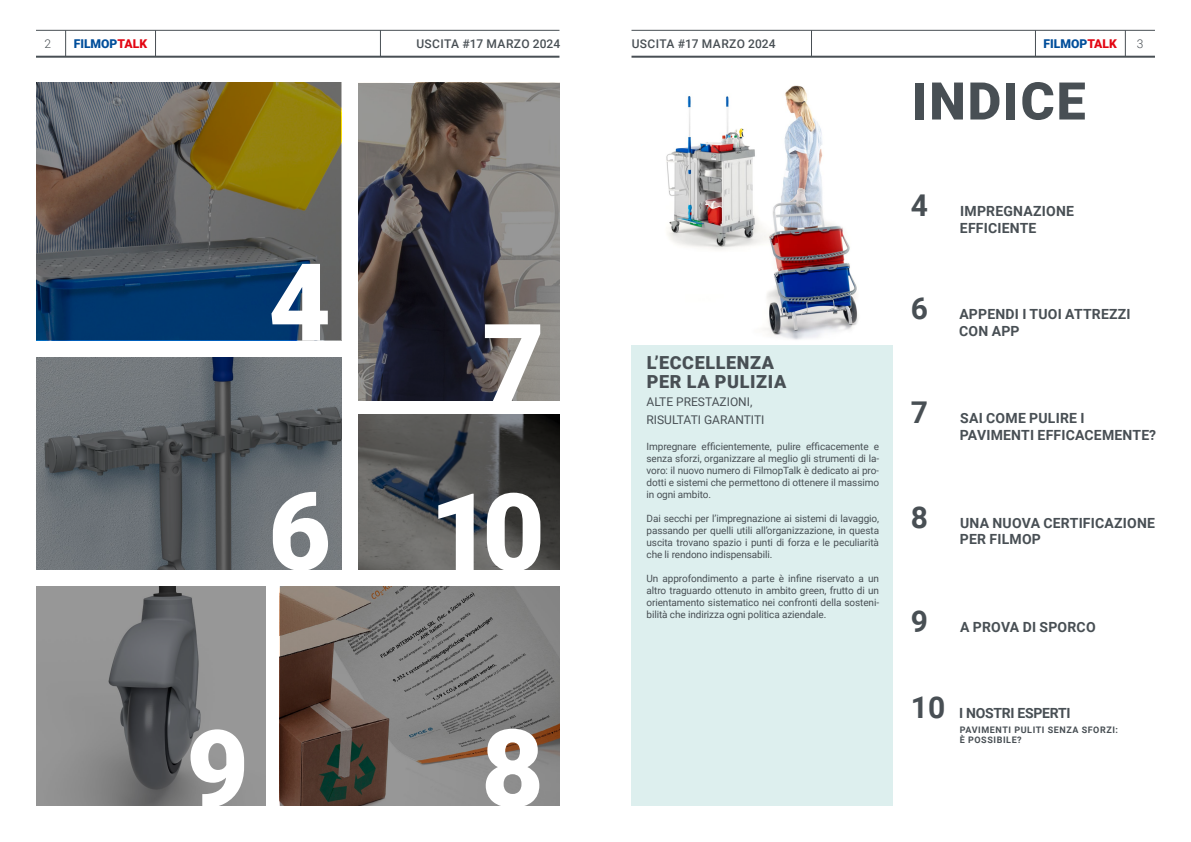
<style>
.page{position:relative;width:1191px;height:842px;background:#fff}
.page>*{position:absolute;margin:0;border:0;box-sizing:border-box;transform-origin:0 0}
.t1{font:900 108px/169.3px "Roboto";color:#fff;text-align:center}
.t2{font:900 52px "Roboto";letter-spacing:.035em;color:#484f54}
.t3{font:700 30px "Roboto";color:#484f54}
.t4{font:900 18px/19px "Roboto";letter-spacing:.035em;color:#484f54}
.t5{font:700 14px/16.8px "Roboto";letter-spacing:.015em;color:#484f54}
.t6{font:700 14px "Roboto";letter-spacing:-.02em;color:#484f54}
.t7{font:900 12.1px "Roboto";color:#004e9b}
.t8{font:500 12px "Roboto";letter-spacing:.025em;color:#484f54}
.t9{font:12px/18px "Roboto";color:#484f54}
.t10{font:300 12px "Roboto";color:#484f54}
.t11{font:10px/12px "Roboto";letter-spacing:-.01em;color:#484f54;text-align:justify}
.t12{font:700 9px/10px "Roboto";letter-spacing:.065em;color:#484f54}
.s1{color:#e30613}
</style>
<div class="page">
<div style="left:631px;top:309px;width:262px;height:497px;background:#ddefee"></div>
<img style="left:631px;top:85px;width:262px;height:259px">
<hr style="left:631px;top:56px;width:524px;height:2px;background:#484f54">
<hr style="left:36px;top:56px;width:523px;height:2px;background:#484f54">
<hr style="left:631px;top:30px;width:524px;height:1px;background:#484f54">
<hr style="left:36px;top:30px;width:523px;height:1px;background:#484f54">
<svg style="left:1035px;top:31px;width:1px;height:25px"></svg>
<svg style="left:811px;top:31px;width:1px;height:25px"></svg>
<svg style="left:155px;top:31px;width:1px;height:25px"></svg>
<svg style="left:380px;top:31px;width:1px;height:25px"></svg>
<svg style="left:1125px;top:30px;width:1px;height:26px"></svg>
<svg style="left:65px;top:30px;width:1px;height:26px"></svg>
<svg style="left:279px;top:587px;width:280px;height:219px;background:#78716c"></svg>
<svg style="left:358px;top:83px;width:201px;height:317px;background:#595658"></svg>
<svg style="left:358px;top:415px;width:201px;height:155px;background:#4e4f50"></svg>
<svg style="left:36px;top:83px;width:305px;height:257px;background:#525951"></svg>
<svg style="left:36px;top:357px;width:305px;height:213px;background:#63686d"></svg>
<svg style="left:36px;top:587px;width:229px;height:219px;background:#818182"></svg>
<p class="t10" style="left:45px;top:35px;width:8px">2</p>
<p class="t7" style="left:74px;top:35px;width:75px">FILMOP<span class="s1">TALK</span></p>
<p class="t8" style="left:416px;top:35px;width:145px">USCITA #17 MARZO 2024</p>
<p class="t8" style="left:631px;top:35px;width:145px">USCITA #17 MARZO 2024</p>
<p class="t7" style="left:1043px;top:35px;width:75px">FILMOP<span class="s1">TALK</span></p>
<p class="t10" style="left:1137px;top:35px;width:8px">3</p>
<h2 class="t2" style="left:911px;top:65px;width:175px">INDICE</h2>
<h1 class="t1" style="left:268px;top:184px;width:64px;line-height:229.1px;text-align:left">4<br>6</h1>
<h1 class="t1" style="left:186px;top:680px;width:64px">9</h1>
<h1 class="t1" style="left:429px;top:274px;width:117px">7<br>10</h1>
<h1 class="t1" style="left:481px;top:679px;width:64px">8</h1>
<h3 class="t4" style="left:647px;top:352px;width:141px">L’ECCELLENZA<br>PER LA PULIZIA</h3>
<p class="t9" style="left:646px;top:392px;width:119px">ALTE PRESTAZIONI,<br>RISULTATI GARANTITI</p>
<p class="t11" style="left:646px;top:440px;width:234px">Impregnare efficientemente, pulire efficacemente e senza sforzi, organizzare al meglio gli strumenti di la&shy;voro: il nuovo numero di FilmopTalk è dedicato ai pro&shy;dotti e sistemi che permettono di ottenere il massimo in ogni ambito.</p>
<p class="t11" style="left:646px;top:512px;width:234px">Dai secchi per l’impregnazione ai sistemi di lavaggio, passando per quelli utili all’organizzazione, in questa uscita trovano spazio i punti di forza e le peculiarità che li rendono indispensabili.</p>
<p class="t11" style="left:646px;top:572px;width:234px">Un approfondimento a parte è infine riservato a un altro traguardo ottenuto in ambito green, frutto di un orientamento sistematico nei confronti della sosteni&shy;bilità che indirizza ogni politica aziendale.</p>
<h3 class="t3" style="left:910px;top:184px;width:19px">4</h3>
<h3 class="t3" style="left:910px;top:287px;width:19px">6</h3>
<h3 class="t3" style="left:910px;top:391px;width:19px">7</h3>
<h3 class="t3" style="left:910px;top:496px;width:19px">8</h3>
<h3 class="t5" style="left:960px;top:202px;width:116px">IMPREGNAZIONE<br>EFFICIENTE</h3>
<h3 class="t5" style="left:959px;top:305px;width:173px">APPENDI I TUOI ATTREZZI<br>CON APP</h3>
<h3 class="t5" style="left:960px;top:409px;width:198px">SAI COME PULIRE I<br>PAVIMENTI EFFICACEMENTE?</h3>
<h3 class="t5" style="left:960px;top:514px;width:197px">UNA NUOVA CERTIFICAZIONE<br>PER FILMOP</h3>
<h3 class="t3" style="left:910px;top:601px;width:19px">9</h3>
<h3 class="t5" style="left:960px;top:618px;width:137px">A PROVA DI SPORCO</h3>
<h3 class="t3" style="left:910px;top:687px;width:36px">10</h3>
<h3 class="t6" style="left:959px;top:704px;width:113px">I NOSTRI ESPERTI</h3>
<p class="t12" style="left:960px;top:724px;width:160px">PAVIMENTI PULITI SENZA SFORZI:<br>È POSSIBILE?</p>
</div>
